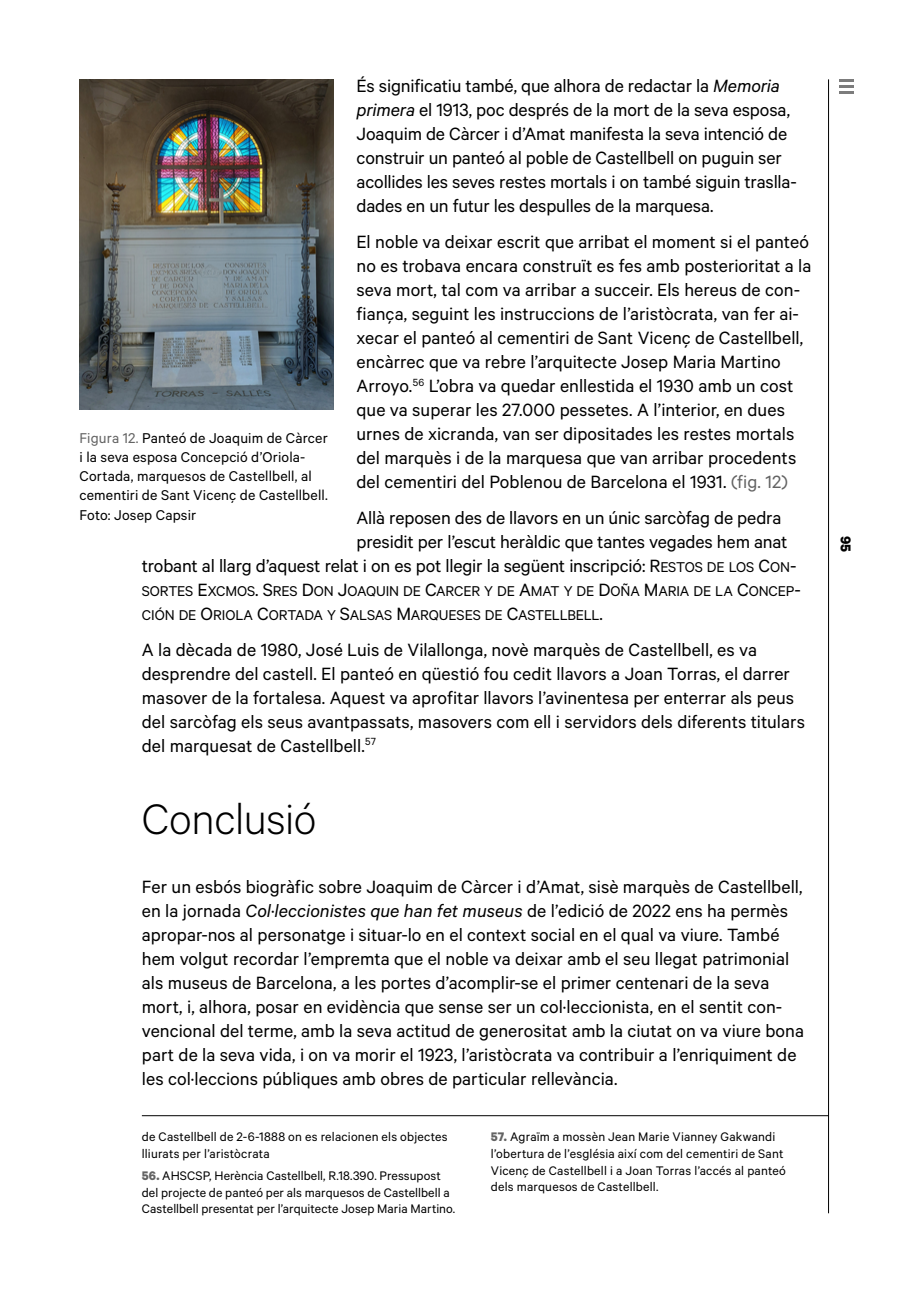
<style>
.page{position:relative;width:908px;height:1304px;background:#fff}
.page>*{position:absolute;margin:0;border:0;box-sizing:border-box;transform-origin:0 0}
.t1{font:300 48px "Calibre";letter-spacing:-.01em;color:#000}
.t2{font:20px/24px "Calibre";color:#000}
.t3{font:16px/19.2px "Calibre";letter-spacing:.01em;color:#000}
.t4{font:16px/24px "Calibre Regular SC800";letter-spacing:-.015em;color:#000}
.t5{font:700 16px "Calibre";color:#000}
.nota{font:14px/16.6px "Calibre";letter-spacing:.01em;color:#000}
.s1{font-style:italic}
.s2{color:#636363}
.s3{font-family:"Calibre Regular SC800"}
.s4{font-family:"Calibre Regular SC800";font-size:16px}
.s5{font-size:20px}
.s6{font-family:"Calibre";font-size:20px}
.s7{font-weight:700;color:#636363}
</style>
<div class="page">
<hr style="left:827px;top:79px;width:1px;height:1134px;background:#000">
<hr style="left:142px;top:1115px;width:686px;height:1px;background:#000">
<img style="left:79px;top:79px;width:255px;height:330px">
<hr style="left:838px;top:79px;width:15px;height:3px;background:#7c7c7c">
<hr style="left:838px;top:85px;width:15px;height:3px;background:#7c7c7c">
<hr style="left:838px;top:91px;width:15px;height:3px;background:#7c7c7c">
<p class="t2" style="left:356px;top:73px;width:441px">És significatiu també, que alhora de redactar la <span class="s1">Memoria primera</span> el 1913, poc després de la mort de la seva esposa, Joaquim de Càrcer i d’Amat manifesta la seva intenció de construir un panteó al poble de Castellbell on puguin ser acollides les seves restes mortals i on també siguin traslla&shy;dades en un futur les despulles de la marquesa.</p>
<p class="t2" style="left:356px;top:229px;width:456px">El noble va deixar escrit que arribat el moment si el panteó no es trobava encara construït es fes amb posterioritat a la seva mort, tal com va arribar a succeir. Els hereus de con&shy;fiança, seguint les instruccions de l’aristòcrata, van fer ai&shy;xecar el panteó al cementiri de Sant Vicenç de Castellbell, encàrrec que va rebre l’arquitecte Josep Maria Martino Arroyo.<sup>56</sup> L’obra va quedar enllestida el 1930 amb un cost que va superar les 27.000 pessetes. A l’interior, en dues urnes de xicranda, van ser dipositades les restes mortals del marquès i de la marquesa que van arribar procedents del cementiri del Poblenou de Barcelona el 1931. <span class="s2">(fig. 12)</span></p>
<p class="t2" style="left:356px;top:505px;width:426px">Allà reposen des de llavors en un únic sarcòfag de pedra</p>
<p class="t2" style="left:356px;top:529px;width:432px">presidit per l’escut heràldic que tantes vegades hem anat</p>
<p class="t2" style="left:142px;top:553px;width:655px">trobant al llarg d’aquest relat i on es pot llegir la següent inscripció: <span class="s3">R</span><span class="s4">ESTOS DE LOS</span> <span class="s3">C</span><span class="s4">ON</span><span class="s3">-</span></p>
<p class="t4" style="left:142px;top:579px;width:660px">SORTES <span class="s5">E</span>XCMOS<span class="s5">. S</span>RES <span class="s5">D</span>ON <span class="s5">J</span>OAQUIN DE <span class="s5">C</span>ARCER Y DE <span class="s5">A</span>MAT Y DE <span class="s5">D</span>OÑA <span class="s5">M</span>ARIA DE LA <span class="s5">C</span>ONCEP<span class="s5">-<br></span>CIÓN DE <span class="s5">O</span>RIOLA <span class="s5">C</span>ORTADA Y <span class="s5">S</span>ALSAS <span class="s5">M</span>ARQUESES DE <span class="s5">C</span>ASTELLBELL<span class="s6">.</span></p>
<p class="t2" style="left:142px;top:637px;width:664px">A la dècada de 1980, José Luis de Vilallonga, novè marquès de Castellbell, es va desprendre del castell. El panteó en qüestió fou cedit llavors a Joan Torras, el darrer masover de la fortalesa. Aquest va aprofitar llavors l’avinentesa per enterrar als peus del sarcòfag els seus avantpassats, masovers com ell i servidors dels diferents titulars del marquesat de Castellbell.<sup>57</sup></p>
<p class="t3" style="left:79px;top:428px;width:250px"><span class="s2">Figura 12.</span> Panteó de Joaquim de Càrcer i la seva esposa Concepció d’Oriola-Cortada, marquesos de Castellbell, al cementiri de Sant Vicenç de Castellbell.<br>Foto: Josep Capsir</p>
<h1 class="t1" style="left:142px;top:791px;width:176px">Conclusió</h1>
<p class="t2" style="left:142px;top:874px;width:663px">Fer un esbós biogràfic sobre Joaquim de Càrcer i d’Amat, sisè marquès de Castellbell, en la jornada <span class="s1">Col·leccionistes que han fet museus</span> de l’edició de 2022 ens ha permès apropar-nos al personatge i situar-lo en el context social en el qual va viure. També hem volgut recordar l’empremta que el noble va deixar amb el seu llegat patrimonial als museus de Barcelona, a les portes d’acomplir-se el primer centenari de la seva mort, i, alhora, posar en evidència que sense ser un col·leccionista, en el sentit con&shy;vencional del terme, amb la seva actitud de generositat amb la ciutat on va viure bona part de la seva vida, i on va morir el 1923, l’aristòcrata va contribuir a l’enriquiment de les col·leccions públiques amb obres de particular rellevància.</p>
<p class="nota" style="left:142px;top:1128px;width:307px">de Castellbell de 2-6-1888 on es relacionen els objectes lliurats per l’aristòcrata</p>
<p class="nota" style="left:142px;top:1167px;width:315px"><span class="s7">56.</span> AHSCSP, Herència Castellbell, R.18.390. Pressupost del projecte de panteó per als marquesos de Castellbell a<br>Castellbell presentat per l’arquitecte Josep Maria Martino.</p>
<p class="nota" style="left:490px;top:1128px;width:296px"><span class="s7">57.</span> Agraïm a mossèn Jean Marie Vianney Gakwandi l’obertura de l’església així com del cementiri de Sant Vicenç de Castellbell i a Joan Torras l’accés al panteó dels marquesos de Castellbell.</p>
<p class="t5" style="left:855px;top:536px;width:18px;rotate:90deg">95</p>
</div>
